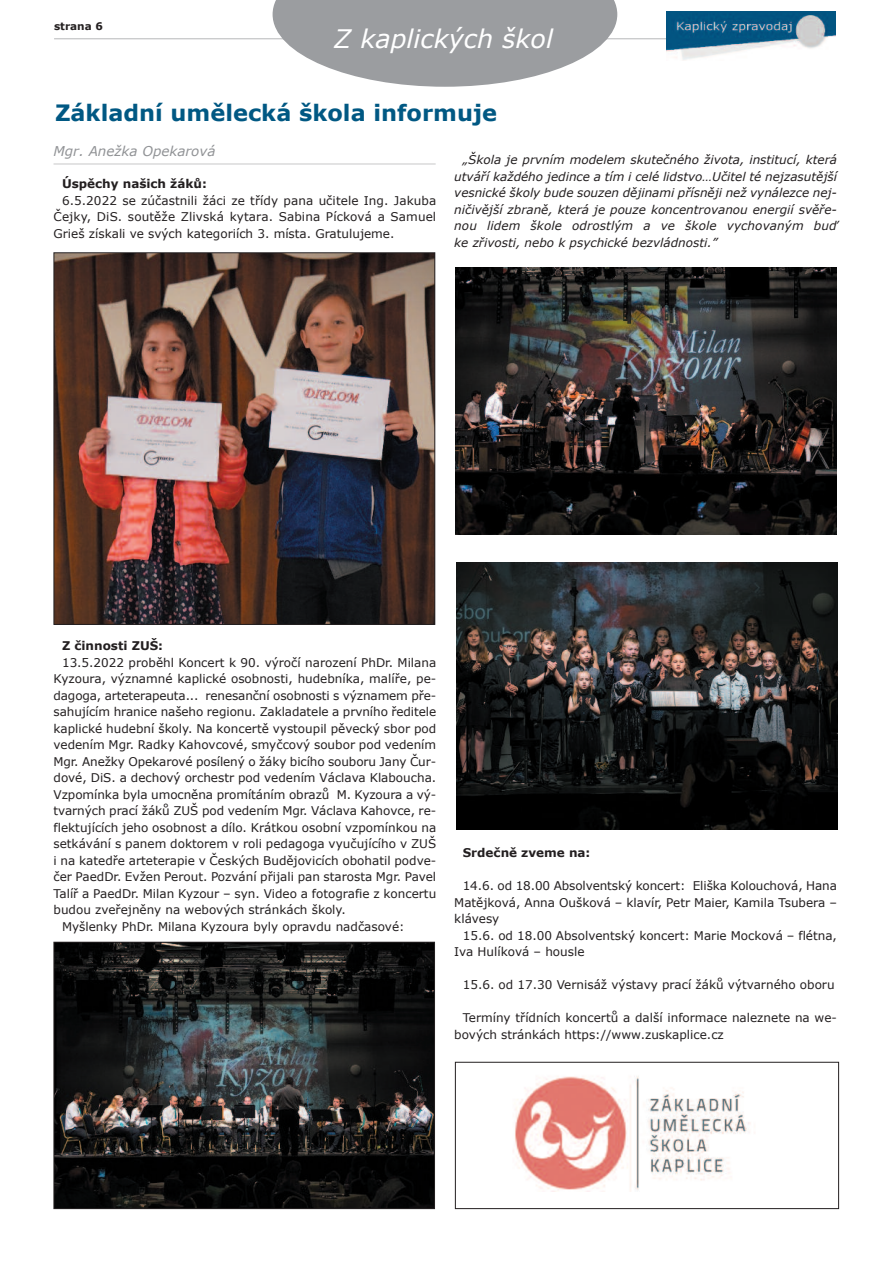
<style>
.page{position:relative;width:893px;height:1263px;background:#fff}
.page>*{position:absolute;margin:0;border:0;box-sizing:border-box;transform-origin:0 0}
.t1{font:italic 25.5px "Verdana";color:#fff}
.t2{font:700 22.5px "Verdana";color:#005883}
.t3{font:italic 13.5px "Verdana";color:#919396}
.t4{font:12px/16.5px "Verdana";color:#231f20;text-align:justify}
.t5{font:italic 12px/16.5px "Verdana";color:#231f20;text-align:justify}
.t6{font:700 12px "Verdana";color:#231f20}
.t7{font:700 10.5px "Verdana";color:#231f20}
</style>
<div class="page">
<hr style="left:54px;top:38px;width:784px;height:1px;background:#cbcccd">
<div style="left:666px;top:11px;width:173px;height:51px;background:#fff"></div>
<img style="left:666px;top:11px;width:170px;height:49px">
<svg style="left:273px;top:0;width:344px;height:87px"></svg>
<hr style="left:54px;top:164px;width:382px;height:1px;background:#e3e3e4">
<img style="left:56px;top:254px;width:377px;height:369px">
<div style="left:54px;top:252px;width:381px;height:373px;border:1px solid #231f20"></div>
<img style="left:456px;top:562px;width:381px;height:267px">
<img style="left:456px;top:267px;width:381px;height:267px">
<img style="left:56px;top:944px;width:377px;height:263px">
<div style="left:54px;top:942px;width:381px;height:267px;border:1px solid #231f20"></div>
<img style="left:513px;top:1076px;width:238px;height:115px">
<div style="left:455px;top:1062px;width:384px;height:147px;border:1px solid #231f20"></div>
<p class="t7" style="left:54px;top:19px;width:50px">strana 6</p>
<h1 class="t1" style="left:334px;top:22px;width:221px">Z kaplických škol</h1>
<h2 class="t2" style="left:55px;top:98px;width:444px">Základní umělecká škola informuje</h2>
<p class="t3" style="left:54px;top:142px;width:164px">Mgr. Anežka Opekarová</p>
<p class="t5" style="left:454px;top:151px;width:384px;text-indent:9px">„Škola je prvním modelem skutečného života, institucí, která utváří každého jedince a tím i celé lidstvo…Učitel té nejzasutější vesnické školy bude souzen dějinami přísněji než vynálezce nej&shy;ničivější zbraně, která je pouze koncentrovanou energií svěře&shy;nou lidem škole odrostlým a ve škole vychovaným buď ke zřivosti, nebo k psychické bezvládnosti.”</p>
<p class="t6" style="left:62px;top:176px;width:146px">Úspěchy našich žáků:</p>
<p class="t4" style="left:54px;top:192px;width:384px;text-indent:9px">6.5.2022 se zúčastnili žáci ze třídy pana učitele Ing. Jakuba Čejky, DiS. soutěže Zlivská kytara. Sabina Pícková a Samuel Grieš získali ve svých kategoriích 3. místa. Gratulujeme.</p>
<p class="t6" style="left:62px;top:638px;width:103px">Z činnosti ZUŠ:</p>
<p class="t4" style="left:62px;top:654px;width:376px">13.5.2022 proběhl Koncert k 90. výročí narození PhDr. Milana</p>
<p class="t4" style="left:54px;top:670px;width:384px">Kyzoura, významné kaplické osobnosti, hudebníka, malíře, pe-</p>
<p class="t4" style="left:54px;top:687px;width:384px">dagoga, arteterapeuta... renesanční osobnosti s významem pře-</p>
<p class="t4" style="left:54px;top:703px;width:384px">sahujícím hranice našeho regionu. Zakladatele a prvního ředitele</p>
<p class="t4" style="left:54px;top:720px;width:384px">kaplické hudební školy. Na koncertě vystoupil pěvecký sbor pod</p>
<p class="t4" style="left:54px;top:736px;width:384px">vedením Mgr. Radky Kahovcové, smyčcový soubor pod vedením</p>
<p class="t4" style="left:54px;top:753px;width:384px">Mgr. Anežky Opekarové posílený o žáky bicího souboru Jany Čur-</p>
<p class="t4" style="left:54px;top:769px;width:384px">dové, DiS. a dechový orchestr pod vedením Václava Klaboucha.</p>
<p class="t4" style="left:54px;top:786px;width:384px">Vzpomínka byla umocněna promítáním obrazů M. Kyzoura a vý-</p>
<p class="t4" style="left:54px;top:802px;width:384px">tvarných prací žáků ZUŠ pod vedením Mgr. Václava Kahovce, re-</p>
<p class="t4" style="left:54px;top:819px;width:384px">flektujících jeho osobnost a dílo. Krátkou osobní vzpomínkou na</p>
<p class="t4" style="left:54px;top:835px;width:384px">setkávání s panem doktorem v roli pedagoga vyučujícího v ZUŠ</p>
<p class="t4" style="left:54px;top:852px;width:384px">i na katedře arteterapie v Českých Budějovicích obohatil podve-</p>
<p class="t4" style="left:54px;top:868px;width:384px">čer PaedDr. Evžen Perout. Pozvání přijali pan starosta Mgr. Pavel</p>
<p class="t4" style="left:54px;top:885px;width:384px">Talíř a PaedDr. Milan Kyzour – syn. Video a fotografie z koncertu</p>
<p class="t4" style="left:54px;top:901px;width:294px">budou zveřejněny na webových stránkách školy.</p>
<p class="t4" style="left:62px;top:918px;width:344px">Myšlenky PhDr. Milana Kyzoura byly opravdu nadčasové:</p>
<p class="t6" style="left:463px;top:845px;width:129px">Srdečně zveme na:</p>
<p class="t4" style="left:454px;top:877px;width:384px;text-indent:9px">14.6. od 18.00 Absolventský koncert: Eliška Kolouchová, Hana Matějková, Anna Oušková – klavír, Petr Maier, Kamila Tsubera – klávesy</p>
<p class="t4" style="left:454px;top:926px;width:384px;text-indent:9px">15.6. od 18.00 Absolventský koncert: Marie Mocková – flétna,<br>Iva Hulíková – housle</p>
<p class="t4" style="left:463px;top:976px;width:373px">15.6. od 17.30 Vernisáž výstavy prací žáků výtvarného oboru</p>
<p class="t4" style="left:454px;top:1009px;width:384px;text-indent:9px">Termíny třídních koncertů a další informace naleznete na we&shy;bových stránkách https://www.zuskaplice.cz</p>
</div>
